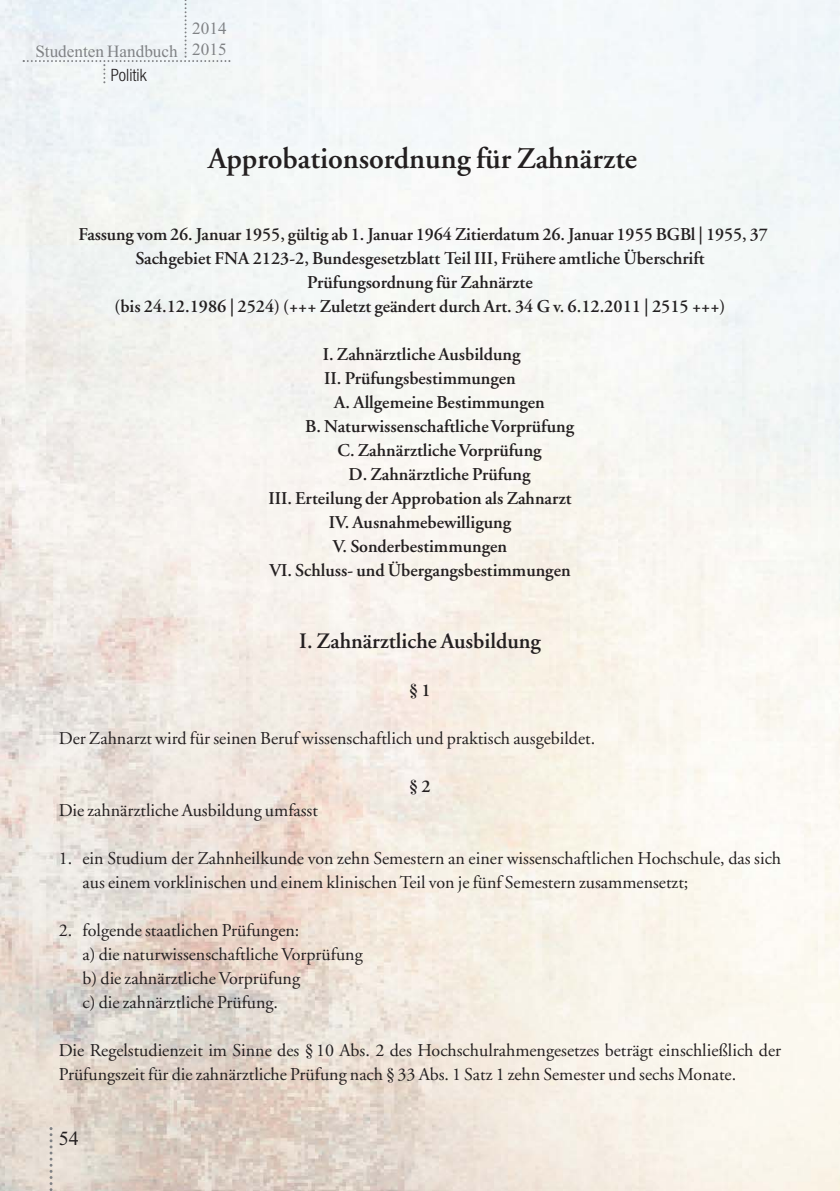
<style>
.page{position:relative;width:840px;height:1191px;background:#fff}
.page>*{position:absolute;margin:0;border:0;box-sizing:border-box;transform-origin:0 0}
.t1{font:600 30px "Adobe Garamond";color:#231f20}
.t2{font:600 22px "Adobe Garamond";color:#231f20}
.t3{font:20px "Times New Roman";color:#231f20}
.t4{font:18px/24px "Adobe Garamond";color:#231f20}
.t5{font:600 18px/24px "Adobe Garamond";color:#231f20;text-align:center}
.t6{font:700 18px "Times";color:#231f20}
.t7{font:17.2px/20.6px "Times New Roman";color:#808285}
.t8{font:300 condensed 17px "Helvetica Neue";color:#231f20}
.s1{font-family:"Adobe Garamond";font-weight:600}
.s2{font-family:"Times"}
</style>
<div class="page">
<img style="left:0;top:0;width:839px;height:1191px">
<svg style="left:23px;top:0;width:207px;height:83px"></svg>
<svg style="left:49px;top:1127px;width:3px;height:64px"></svg>
<p class="t7" style="left:35px;top:41px;width:144px">Studenten Handbuch</p>
<p class="t8" style="left:111px;top:69px;width:37px">Politik</p>
<p class="t7" style="left:192px;top:18px;width:36px">2014<br>2015</p>
<h1 class="t1" style="left:208px;top:147px;width:430px">Approbationsordnung für Zahnärzte</h1>
<p class="t5" style="left:78px;top:224px;width:690px">Fassung vom 26. Januar 1955, gültig ab 1. Januar 1964 Zitierdatum 26. Januar 1955 BGBl | 1955, 37<br>Sachgebiet FNA 2123-2, Bundesgesetzblatt Teil III, Frühere amtliche Überschrift Prüfungsordnung für Zahnärzte<br>(bis 24.12.1986 | 2524) (+++ Zuletzt geändert durch Art. 34 G v. 6.12.2011 | 2515 +++)</p>
<p class="t5" style="left:322px;top:344px;width:199px">I. Zahnärztliche Ausbildung</p>
<p class="t5" style="left:324px;top:368px;width:193px">II. Prüfungsbestimmungen</p>
<p class="t5" style="left:334px;top:392px;width:212px">A. Allgemeine Bestimmungen</p>
<p class="t5" style="left:305px;top:416px;width:270px">B. Naturwissenschaftliche Vorprüfung</p>
<p class="t5" style="left:337px;top:440px;width:205px">C. Zahnärztliche Vorprüfung</p>
<p class="t5" style="left:348px;top:464px;width:183px">D. Zahnärztliche Prüfung</p>
<p class="t5" style="left:268px;top:488px;width:304px">III. Erteilung der Approbation als Zahnarzt</p>
<p class="t5" style="left:329px;top:512px;width:183px">IV. Ausnahmebewilligung</p>
<p class="t5" style="left:333px;top:536px;width:175px">V. Sonderbestimmungen</p>
<p class="t5" style="left:269px;top:560px;width:302px">VI. Schluss- und Übergangsbestimmungen</p>
<p class="t2" style="left:299px;top:632px;width:243px">I. Zahnärztliche Ausbildung</p>
<p class="t6" style="left:409px;top:679px;width:23px">§<span class="s1">1</span></p>
<p class="t4" style="left:59px;top:728px;width:537px">Der Zahnarzt wird für seinen Beruf wissenschaftlich und praktisch ausgebildet.</p>
<p class="t6" style="left:409px;top:775px;width:23px">§<span class="s1">2</span></p>
<p class="t4" style="left:59px;top:800px;width:260px">Die zahnärztliche Ausbildung umfasst</p>
<p class="t4" style="left:82px;top:848px;width:699px;text-indent:-24px">1. ein Studium der Zahnheilkunde von zehn Semestern an einer wissenschaftlichen Hochschule, das sich aus einem vorklinischen und einem klinischen Teil von je fünf Semestern zusammensetzt;</p>
<p class="t4" style="left:83px;top:920px;width:281px;text-indent:-24px">2. folgende staatlichen Prüfungen:<br>a) die naturwissenschaftliche Vorprüfung b) die zahnärztliche Vorprüfung<br>c) die zahnärztliche Prüfung.</p>
<p class="t4" style="left:59px;top:1040px;width:723px">Die Regelstudienzeit im Sinne des <span class="s2">§</span>10 Abs. 2 des Hochschulrahmengesetzes beträgt einschließlich der<br>Prüfungszeit für die zahnärztliche Prüfung nach <span class="s2">§</span>33 Abs. 1 Satz 1 zehn Semester und sechs Monate.</p>
<p class="t3" style="left:59px;top:1126px;width:21px">54</p>
</div>
